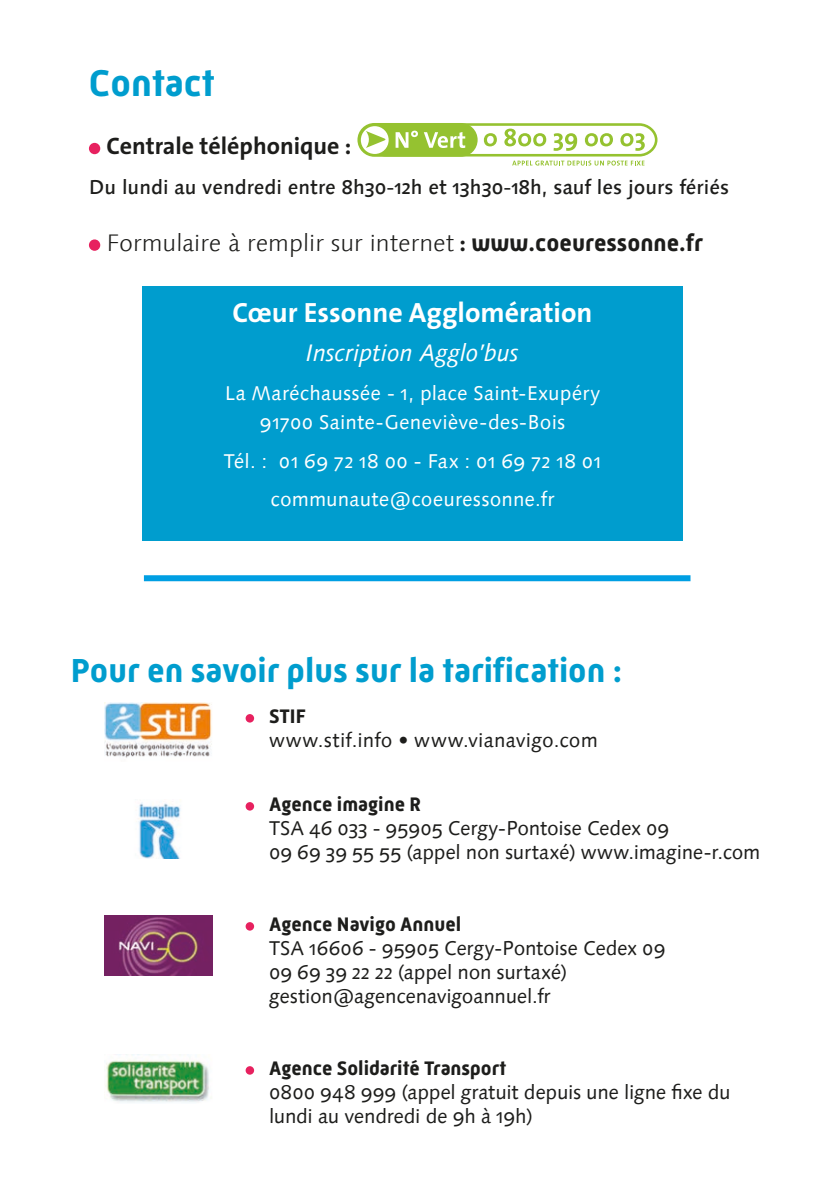
<style>
.page{position:relative;width:837px;height:1190px;background:#fff}
.page>*{position:absolute;margin:0;border:0;box-sizing:border-box;transform-origin:0 0}
.Titres{font:700 38px "Mic 32 New";color:#009dce}
.Titres-2{font:700 34px "Mic 32 New";color:#009dce}
.Texte_courant_gras{font:700 28px "The Sans";color:#fff}
.Texte_courant_gras-2{font:300 24px "Linotype Syntax Os F";color:#1d1d1b}
.Texte_courant_gras-3{font:700 24px "The Sans";color:#1d1d1b}
.Texte_courant{font:italic 24px "Linotype Syntax Os F";letter-spacing:-.015em;color:#fff}
.Texte_courant-2{font:20px/24px "Linotype Syntax Os F";letter-spacing:-.01em;color:#1d1d1b}
.Texte_courant-3{font:20px "Linotype Syntax Os F";letter-spacing:.01em;color:#fff}
.Texte_courant_gras-4{font:700 20px "Mic 32 New";color:#1d1d1b}
.Texte_courant_gras-5{font:500 20px "Linotype Syntax Os F";color:#1d1d1b}
.Texte_courant-4{font:20px "Linotype Syntax Os F";letter-spacing:.01em;color:#1d1d1b}
.Texte_courant-5{font:20px "Linotype Syntax Os F";letter-spacing:.03em;color:#fff}
.s1{font-family:"The Sans";font-weight:700}
.s2{font-family:"Mic 32 New";font-weight:700}
</style>
<div class="page">
<div style="left:142px;top:286px;width:540px;height:255px;background:#009dce"></div>
<svg style="left:357px;top:123px;width:301px;height:43px"></svg>
<div style="left:89px;top:143px;width:11px;height:11px;background:#e7215f;border-radius:50%"></div>
<div style="left:89px;top:239px;width:11px;height:12px;background:#e7215f;border-radius:50%"></div>
<div style="left:245px;top:714px;width:9px;height:8px;background:#e7215f;border-radius:50%"></div>
<div style="left:245px;top:802px;width:9px;height:8px;background:#e7215f;border-radius:50%"></div>
<div style="left:245px;top:922px;width:9px;height:8px;background:#e7215f;border-radius:50%"></div>
<div style="left:245px;top:1066px;width:9px;height:8px;background:#e7215f;border-radius:50%"></div>
<img style="left:104px;top:702px;width:108px;height:56px">
<img style="left:138px;top:802px;width:43px;height:56px">
<img style="left:104px;top:915px;width:109px;height:60px">
<img style="left:105px;top:1054px;width:104px;height:49px">
<div style="left:144px;top:575px;width:546px;height:6px;background:#009fe3"></div>
<p class="Titres" style="left:89px;top:61px;width:127px">Contact</p>
<p class="Texte_courant_gras-3" style="left:107px;top:131px;width:246px">Centrale téléphonique :</p>
<p class="Texte_courant_gras-5" style="left:89px;top:175px;width:641px">Du lundi au vendredi entre 8h30-12h et 13h30-18h, sauf les jours fériés</p>
<p class="Texte_courant_gras-2" style="left:107px;top:228px;width:598px">Formulaire à remplir sur internet <span class="s1">:</span> <span class="s2">www.coeuressonne.fr</span></p>
<p class="Texte_courant_gras" style="left:232px;top:295px;width:361px">Cœur Essonne Agglomération</p>
<p class="Texte_courant" style="left:306px;top:339px;width:215px">Inscription Agglo’bus</p>
<p class="Texte_courant-3" style="left:225px;top:381px;width:377px">La Maréchaussée - 1, place Saint-Exupéry</p>
<p class="Texte_courant-3" style="left:260px;top:410px;width:307px">91700 Sainte-Geneviève-des-Bois</p>
<p class="Texte_courant-5" style="left:224px;top:449px;width:379px">Tél. : 01 69 72 18 00 - Fax : 01 69 72 18 01</p>
<p class="Texte_courant-3" style="left:270px;top:488px;width:285px">communaute@coeuressonne.fr</p>
<p class="Titres-2" style="left:71px;top:650px;width:553px">Pour en savoir plus sur la tarification :</p>
<p class="Texte_courant_gras-4" style="left:269px;top:704px;width:39px">STIF</p>
<p class="Texte_courant-4" style="left:269px;top:728px;width:330px">www.stif.info • www.vianavigo.com</p>
<p class="Texte_courant_gras-4" style="left:269px;top:792px;width:153px">Agence imagine R</p>
<p class="Texte_courant-2" style="left:269px;top:816px;width:402px">TSA 46 033 - 95905 Cergy-Pontoise Cedex 09</p>
<p class="Texte_courant-2" style="left:269px;top:840px;width:493px">09 69 39 55 55 (appel non surtaxé) www.imagine-r.com</p>
<p class="Texte_courant_gras-4" style="left:269px;top:912px;width:194px">Agence Navigo Annuel</p>
<p class="Texte_courant-2" style="left:269px;top:936px;width:398px">TSA 16606 - 95905 Cergy-Pontoise Cedex 09</p>
<p class="Texte_courant-2" style="left:269px;top:960px;width:300px">09 69 39 22 22 (appel non surtaxé)</p>
<p class="Texte_courant-2" style="left:269px;top:984px;width:283px">gestion@agencenavigoannuel.fr</p>
<p class="Texte_courant_gras-4" style="left:269px;top:1056px;width:239px">Agence Solidarité Transport</p>
<p class="Texte_courant-2" style="left:269px;top:1080px;width:463px">0800 948 999 (appel gratuit depuis une ligne fixe du lundi au vendredi de 9h à 19h)</p>
</div>
